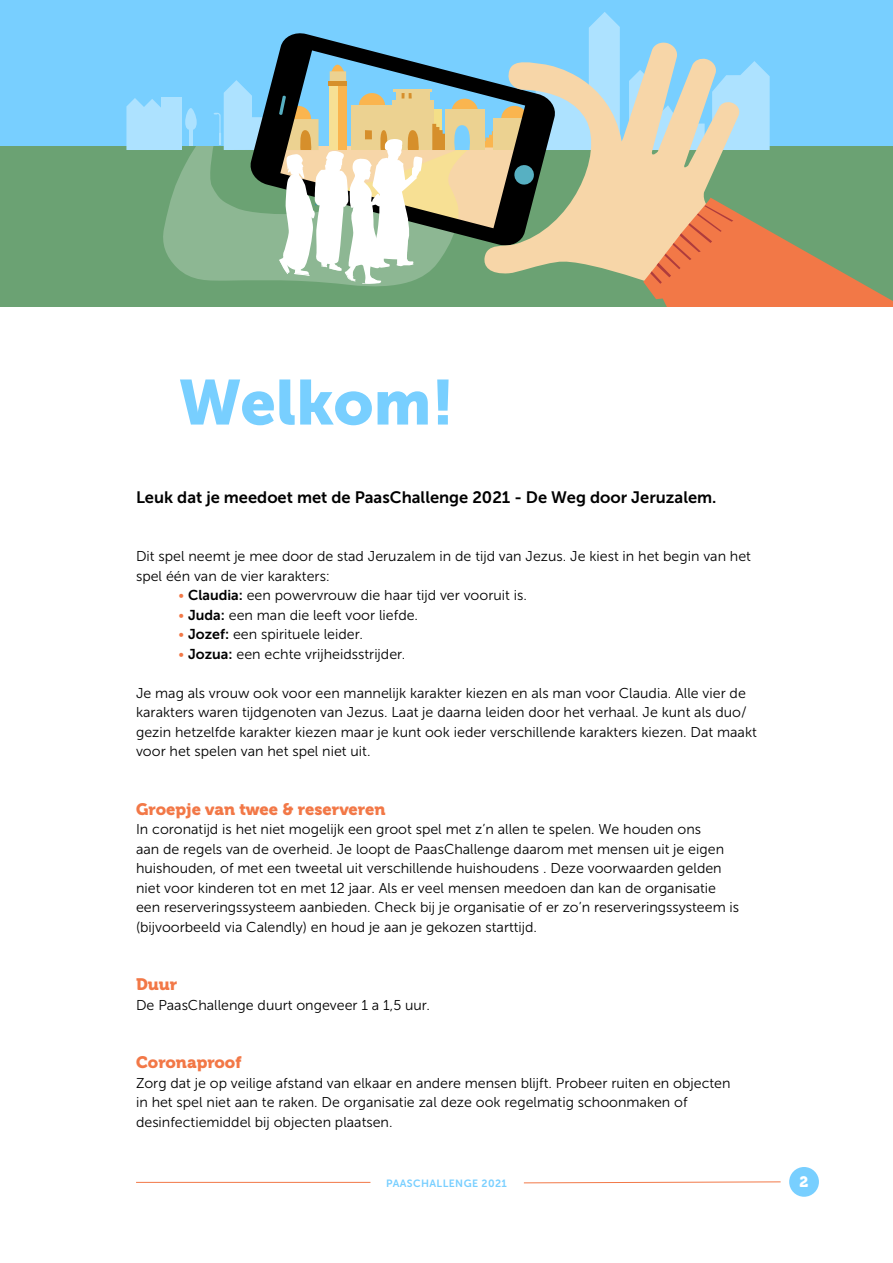
<style>
.page{position:relative;width:893px;height:1263px;background:#fff}
.page>*{position:absolute;margin:0;border:0;box-sizing:border-box;transform-origin:0 0}
.Intro{font:63px "Museo Sans 900";color:#78cfff}
.Intro-2{font:16.5px "Museo Sans 700";color:#000}
.Tussenkop{font:16.5px "Museo 900";color:#f27847}
.t1{font:15px "Museo 900";color:#fff}
.Alineastijl_1{font:14.25px/19.5px "Museo Sans 300";color:#000}
.Platte_tekst{font:14.25px/19.5px "Museo Sans 300";color:#000}
.t2{font:10.5px "Museo Sans 700";letter-spacing:.04em;color:#78cfff}
.s1{color:#f27847}
.s2{font-family:"Museo Sans 700"}
</style>
<div class="page">
<div style="left:0;top:145px;width:893px;height:162px;background:#6ba273"></div>
<div style="left:0;top:0;width:893px;height:145px;background:#78cfff"></div>
<svg style="left:741px;top:61px;width:29px;height:89px;background:#a8e0fe"></svg>
<svg style="left:483px;top:42px;width:258px;height:257px;fill:#f7d6a8"></svg>
<svg style="left:643px;top:198px;width:250px;height:109px;background:#c18f60"></svg>
<svg style="left:126px;top:12px;width:494px;height:279px"></svg>
<div style="left:789px;top:1167px;width:30px;height:30px;background:#78cfff;border-radius:50%"></div>
<svg style="left:523px;top:1181px;width:258px;height:2px"></svg>
<hr style="left:136px;top:1182px;width:234px;height:1px;background:#f27847">
<p class="Intro" style="left:179px;top:367px;width:277px">Welkom!</p>
<p class="Intro-2" style="left:136px;top:488px;width:582px">Leuk dat je meedoet met de PaasChallenge 2021 - De Weg door Jeruzalem.</p>
<p class="Platte_tekst" style="left:136px;top:546px;width:616px">Dit spel neemt je mee door de stad Jeruzalem in de tijd van Jezus. Je kiest in het begin van het spel één van de vier karakters:</p>
<p class="Platte_tekst" style="left:179px;top:585px;width:350px"><span class="s1">•</span> <span class="s2">Claudia:</span> een powervrouw die haar tijd ver vooruit is.</p>
<p class="Platte_tekst" style="left:179px;top:605px;width:241px"><span class="s1">•</span> <span class="s2">Juda:</span> een man die leeft voor liefde.</p>
<p class="Platte_tekst" style="left:179px;top:624px;width:186px"><span class="s1">•</span> <span class="s2">Jozef:</span> een spirituele leider.</p>
<p class="Platte_tekst" style="left:179px;top:644px;width:228px"><span class="s1">•</span> <span class="s2">Jozua:</span> een echte vrijheidsstrijder.</p>
<p class="Platte_tekst" style="left:136px;top:683px;width:622px">Je mag als vrouw ook voor een mannelijk karakter kiezen en als man voor Claudia. Alle vier de karakters waren tijdgenoten van Jezus. Laat je daarna leiden door het verhaal. Je kunt als duo/ gezin hetzelfde karakter kiezen maar je kunt ook ieder verschillende karakters kiezen. Dat maakt voor het spelen van het spel niet uit.</p>
<p class="Tussenkop" style="left:136px;top:799px;width:251px">Groepje van twee &amp; reserveren</p>
<p class="Alineastijl_1" style="left:136px;top:819px;width:605px">In coronatijd is het niet mogelijk een groot spel met z’n allen te spelen. We houden ons<br>aan de regels van de overheid. Je loopt de PaasChallenge daarom met mensen uit je eigen huishouden, of met een tweetal uit verschillende huishoudens . Deze voorwaarden gelden niet voor kinderen tot en met 12 jaar. Als er veel mensen meedoen dan kan de organisatie een reserveringssysteem aanbieden. Check bij je organisatie of er zo’n reserveringssysteem is (bijvoorbeeld via Calendly) en houd je aan je gekozen starttijd.</p>
<p class="Tussenkop" style="left:136px;top:975px;width:43px">Duur</p>
<p class="Alineastijl_1" style="left:136px;top:995px;width:295px">De PaasChallenge duurt ongeveer 1 a 1,5 uur.</p>
<p class="Tussenkop" style="left:136px;top:1053px;width:107px">Coronaproof</p>
<p class="Alineastijl_1" style="left:136px;top:1073px;width:596px">Zorg dat je op veilige afstand van elkaar en andere mensen blijft. Probeer ruiten en objecten in het spel niet aan te raken. De organisatie zal deze ook regelmatig schoonmaken of desinfectiemiddel bij objecten plaatsen.</p>
<p class="t2" style="left:386px;top:1177px;width:122px">PAASCHALLENGE 2021</p>
<p class="t1" style="left:799px;top:1173px;width:10px">2</p>
</div>
